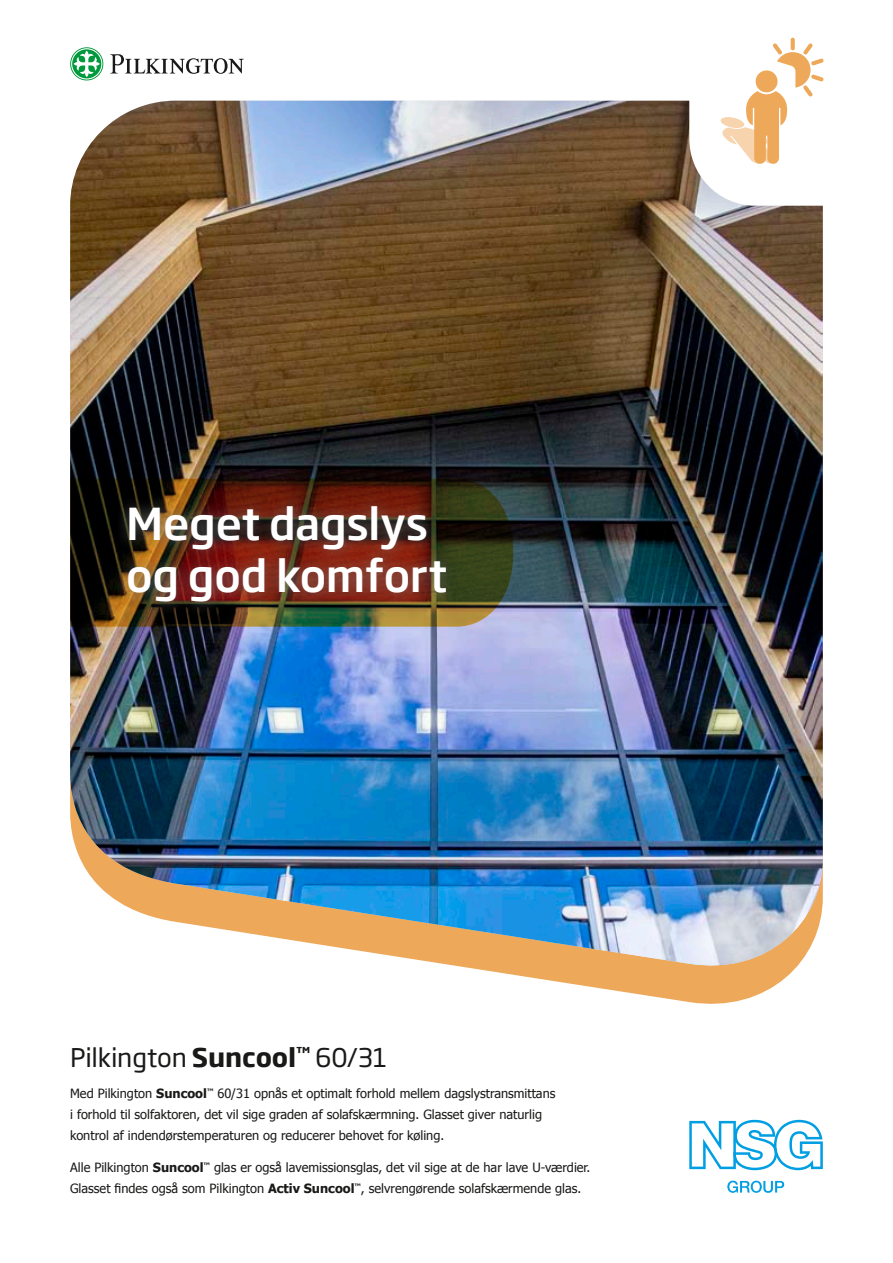
<style>
.page{position:relative;width:893px;height:1263px;background:#fff}
.page>*{position:absolute;margin:0;border:0;box-sizing:border-box;transform-origin:0 0}
.t1{font:500 43.5px/52.2px "Soho Gothic Pro";letter-spacing:-.005em;color:#fff}
.t2{font:25.5px "Soho Gothic Pro";letter-spacing:-.005em;color:#191918}
.t3{font:12.75px/21px "Tahoma";color:#191918}
.s1{font-weight:700}
</style>
<div class="page">
<svg style="left:522px;top:976px;width:266px;height:28px;fill:#eda859"></svg>
<img style="left:70px;top:101px;width:753px;height:866px">
<svg style="left:689px;top:1120px;width:134px;height:50px"></svg>
<svg style="left:727px;top:1181px;width:57px;height:12px"></svg>
<svg style="left:110px;top:54px;width:134px;height:20px"></svg>
<svg style="left:70px;top:47px;width:33px;height:33px"></svg>
<svg style="left:71px;top:48px;width:31px;height:32px"></svg>
<svg style="left:72px;top:49px;width:29px;height:29px"></svg>
<svg style="left:74px;top:51px;width:26px;height:26px"></svg>
<svg style="left:689px;top:37px;width:135px;height:169px"></svg>
<div style="left:756px;top:70px;width:21px;height:22px;background:#eda859;border-radius:50%"></div>
<img style="left:70px;top:479px;width:443px;height:148px">
<div style="left:114px;top:491px;width:345px;height:124px;background:#787a79;opacity:.75"></div>
<h1 class="t1" style="left:126px;top:495px;width:322px">Meget dagslys og god komfort</h1>
<h2 class="t2" style="left:70px;top:1038px;width:319px">Pilkington <span class="s1">Suncool</span><sup>™</sup> 60/31</h2>
<p class="t3" style="left:70px;top:1082px;width:487px">Med Pilkington <span class="s1">Suncool</span><sup>™</sup> 60/31 opnås et optimalt forhold mellem dagslystransmittans i forhold til solfaktoren, det vil sige graden af solafskærmning. Glasset giver naturlig kontrol af indendørstemperaturen og reducerer behovet for køling.</p>
<p class="t3" style="left:70px;top:1156px;width:522px">Alle Pilkington <span class="s1">Suncool</span><sup>™</sup> glas er også lavemissionsglas, det vil sige at de har lave U-værdier.<br>Glasset findes også som Pilkington <span class="s1">Activ Suncool</span><sup>™</sup>, selvrengørende solafskærmende glas.</p>
</div>
